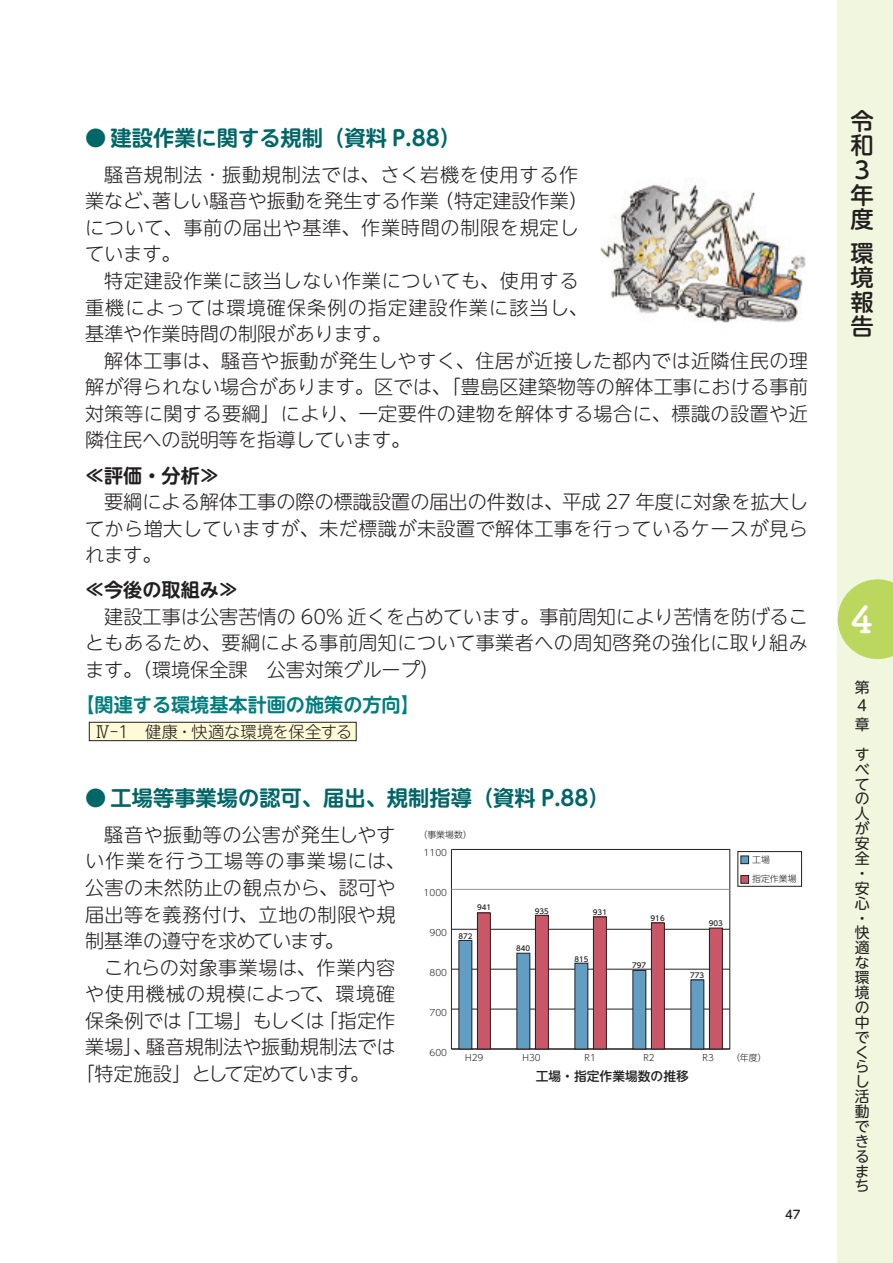
<style>
.page{position:relative;width:893px;height:1263px;background:#fff}
.page>*{position:absolute;margin:0;border:0;box-sizing:border-box;transform-origin:0 0}
.t1{font:37.2px "Tsuku B Rd Gothic Std B";color:#fff}
.t2{font:500 23.4px/24.6px "UD Shin M Go Pro";color:#231f20}
.t3{font:700 21.3px "UD Shin M Go Pro De";color:#016668}
.t4{font:300 19.2px/26.5px "UD Shin M Go Pro";letter-spacing:.02em;color:#231f20}
.t5{font:700 19.2px "UD Shin M Go Pro De";color:#007e7d}
.t6{font:300 19.2px "UD Shin M Go Pro";letter-spacing:-.005em;color:#231f20}
.t7{font:300 19.2px "UD Shin M Go Pro";letter-spacing:.055em;color:#231f20}
.t8{font:300 19.2px "UD Shin M Go Pro";letter-spacing:-.04em;color:#231f20}
.t9{font:700 19.2px "UD Shin M Go Pro De";color:#231f20}
.t10{font:300 16.2px "UD Shin M Go Pro";letter-spacing:-.01em;color:#231f20}
.t11{font:14.85px/14.9px "UD Shin M Go Pro";color:#231f20}
.t12{font:500 12.75px "UD Shin M Go Pro";color:#231f20}
.t13{font:500 11.7px "UD Shin M Go Pro";color:#231f20}
.t14{font:300 8.85px/18.8px "UD Shin Go Pro";color:#231f20}
.t15{font:500 7.05px "UD Shin Go Pro";color:#231f20}
</style>
<div class="page">
<div style="left:838px;top:0;width:55px;height:1263px;background:#f1f7df"></div>
<svg style="left:838px;top:579px;width:55px;height:80px"></svg>
<div style="left:89px;top:722px;width:267px;height:19px;background:#fffbd6"></div>
<div style="left:89px;top:722px;width:267px;height:19px;border:1px solid #231f20"></div>
<div style="left:451px;top:849px;width:279px;height:200px;border:1px solid #231f20"></div>
<hr style="left:451px;top:1009px;width:279px;height:1px;background:#231f20">
<hr style="left:451px;top:969px;width:279px;height:1px;background:#231f20">
<hr style="left:451px;top:929px;width:279px;height:1px;background:#231f20">
<hr style="left:451px;top:889px;width:279px;height:1px;background:#939598">
<div style="left:477px;top:913px;width:13px;height:136px;background:#c95767"></div>
<div style="left:477px;top:913px;width:14px;height:136px;border:1px solid #231f20"></div>
<div style="left:535px;top:915px;width:13px;height:134px;background:#c95767"></div>
<div style="left:535px;top:915px;width:14px;height:134px;border:1px solid #231f20"></div>
<div style="left:593px;top:917px;width:13px;height:132px;background:#c95767"></div>
<div style="left:593px;top:917px;width:14px;height:132px;border:1px solid #231f20"></div>
<div style="left:651px;top:923px;width:13px;height:126px;background:#c95767"></div>
<div style="left:651px;top:923px;width:14px;height:126px;border:1px solid #231f20"></div>
<div style="left:709px;top:928px;width:13px;height:121px;background:#c95767"></div>
<div style="left:709px;top:928px;width:14px;height:121px;border:1px solid #231f20"></div>
<div style="left:459px;top:940px;width:13px;height:109px;background:#609fc3"></div>
<div style="left:459px;top:940px;width:13px;height:109px;border:1px solid #231f20"></div>
<div style="left:517px;top:953px;width:13px;height:96px;background:#609fc3"></div>
<div style="left:517px;top:953px;width:13px;height:96px;border:1px solid #231f20"></div>
<div style="left:575px;top:963px;width:13px;height:86px;background:#609fc3"></div>
<div style="left:575px;top:963px;width:13px;height:86px;border:1px solid #231f20"></div>
<div style="left:633px;top:970px;width:13px;height:79px;background:#609fc3"></div>
<div style="left:633px;top:970px;width:13px;height:79px;border:1px solid #231f20"></div>
<div style="left:691px;top:980px;width:13px;height:69px;background:#609fc3"></div>
<div style="left:691px;top:980px;width:13px;height:69px;border:1px solid #231f20"></div>
<div style="left:741px;top:856px;width:8px;height:8px;background:#609fc3"></div>
<div style="left:741px;top:856px;width:8px;height:8px;border:1px solid #231f20"></div>
<div style="left:741px;top:875px;width:8px;height:8px;background:#c95767"></div>
<div style="left:741px;top:875px;width:8px;height:8px;border:1px solid #231f20"></div>
<div style="left:738px;top:851px;width:64px;height:35px;border:1px solid #231f20"></div>
<img style="left:600px;top:181px;width:206px;height:142px">
<p class="t3" style="left:85px;top:121px;width:377px">● 建設作業に関する規制（資料 P.88）</p>
<p class="t4" style="left:85px;top:160px;width:504px;text-indent:19px">騒音規制法･振動規制法では、さく岩機を使用する作業など、著しい騒音や振動を発生する作業（特定建設作業）について、事前の届出や基準、作業時間の制限を規定しています。</p>
<p class="t4" style="left:85px;top:266px;width:504px;text-indent:19px">特定建設作業に該当しない作業についても、使用する重機によっては環境確保条例の指定建設作業に該当し、基準や作業時間の制限があります。</p>
<p class="t4" style="left:85px;top:346px;width:725px;text-align:justify;text-indent:19px">解体工事は、騒音や振動が発生しやすく、住居が近接した都内では近隣住民の理解が得られない場合があります。区では、「豊島区建築物等の解体工事における事前対策等に関する要綱」により、一定要件の建物を解体する場合に、標識の設置や近隣住民への説明等を指導しています。</p>
<p class="t9" style="left:85px;top:460px;width:135px">≪評価・分析≫</p>
<p class="t4" style="left:85px;top:487px;width:724px;text-align:justify;text-indent:19px">要綱による解体工事の際の標識設置の届出の件数は、平成 27 年度に対象を拡大してから増大していますが、未だ標識が未設置で解体工事を行っているケースが見られます。</p>
<p class="t9" style="left:85px;top:574px;width:155px">≪今後の取組み≫</p>
<p class="t4" style="left:85px;top:602px;width:724px;text-align:justify;text-indent:19px">建設工事は公害苦情の 60% 近くを占めています。事前周知により苦情を防げることもあるため、要綱による事前周知について事業者への周知啓発の強化に取り組みます。（環境保全課　公害対策グループ）</p>
<p class="t5" style="left:75px;top:689px;width:346px">【関連する環境基本計画の施策の方向】</p>
<p class="t10" style="left:95px;top:718px;width:259px">Ⅳ-1　健康・快適な環境を保全する</p>
<p class="t3" style="left:85px;top:781px;width:526px">● 工場等事業場の認可、届出、規制指導（資料 P.88）</p>
<p class="t4" style="left:85px;top:820px;width:321px;text-indent:19px">騒音や振動等の公害が発生しやすい作業を行う工場等の事業場には、公害の未然防止の観点から、認可や届出等を義務付け、立地の制限や規制基準の遵守を求めています。</p>
<p class="t4" style="left:104px;top:953px;width:293px">これらの対象事業場は、作業内容</p>
<p class="t7" style="left:85px;top:978px;width:312px">や使用機械の規模によって、環境確</p>
<p class="t6" style="left:85px;top:1005px;width:312px">保条例では「工場」もしくは「指定作</p>
<p class="t4" style="left:85px;top:1033px;width:312px">業場」、騒音規制法や振動規制法では</p>
<p class="t8" style="left:75px;top:1058px;width:295px">「特定施設」として定めています。</p>
<p class="t12" style="left:536px;top:1066px;width:155px">工場・指定作業場数の推移</p>
<p class="t14" style="left:418px;top:824px;width:55px">（事業場数）</p>
<p class="t14" style="left:424px;top:843px;width:25px">1100</p>
<p class="t14" style="left:424px;top:883px;width:25px">1000</p>
<p class="t15" style="left:477px;top:902px;width:16px">941</p>
<p class="t15" style="left:535px;top:905px;width:16px">935</p>
<p class="t15" style="left:593px;top:907px;width:16px">931</p>
<p class="t15" style="left:651px;top:913px;width:16px">916</p>
<p class="t15" style="left:709px;top:918px;width:16px">903</p>
<p class="t14" style="left:429px;top:923px;width:19px">900</p>
<p class="t15" style="left:458px;top:930px;width:16px">872</p>
<p class="t15" style="left:516px;top:943px;width:16px">840</p>
<p class="t15" style="left:574px;top:953px;width:16px">815</p>
<p class="t15" style="left:632px;top:959px;width:16px">797</p>
<p class="t14" style="left:429px;top:963px;width:19px">800</p>
<p class="t15" style="left:690px;top:970px;width:16px">773</p>
<p class="t14" style="left:429px;top:1003px;width:19px">700</p>
<p class="t14" style="left:429px;top:1042px;width:19px">600</p>
<p class="t14" style="left:465px;top:1047px;width:20px">H29</p>
<p class="t14" style="left:522px;top:1047px;width:20px">H30</p>
<p class="t14" style="left:585px;top:1047px;width:13px">R1</p>
<p class="t14" style="left:643px;top:1047px;width:13px">R2</p>
<p class="t14" style="left:703px;top:1047px;width:13px">R3</p>
<p class="t14" style="left:752px;top:850px;width:46px">工場<br>指定作業場</p>
<p class="t14" style="left:731px;top:1047px;width:37px">（年度）</p>
<p class="t13" style="left:785px;top:1205px;width:17px">47</p>
<p class="t2" style="left:850px;top:108px;width:24px">令和<br>3年度</p>
<p class="t2" style="left:850px;top:239px;width:24px;text-align:justify">環境報告</p>
<h1 class="t1" style="left:850px;top:590px;width:24px">4</h1>
<p class="t11" style="left:855px;top:677px;width:16px;line-height:18.6px">第<br>4章</p>
<p class="t11" style="left:855px;top:746px;width:17px">すべての人が安全・安心・快適な環境の中でくらし活動できるまち</p>
</div>
